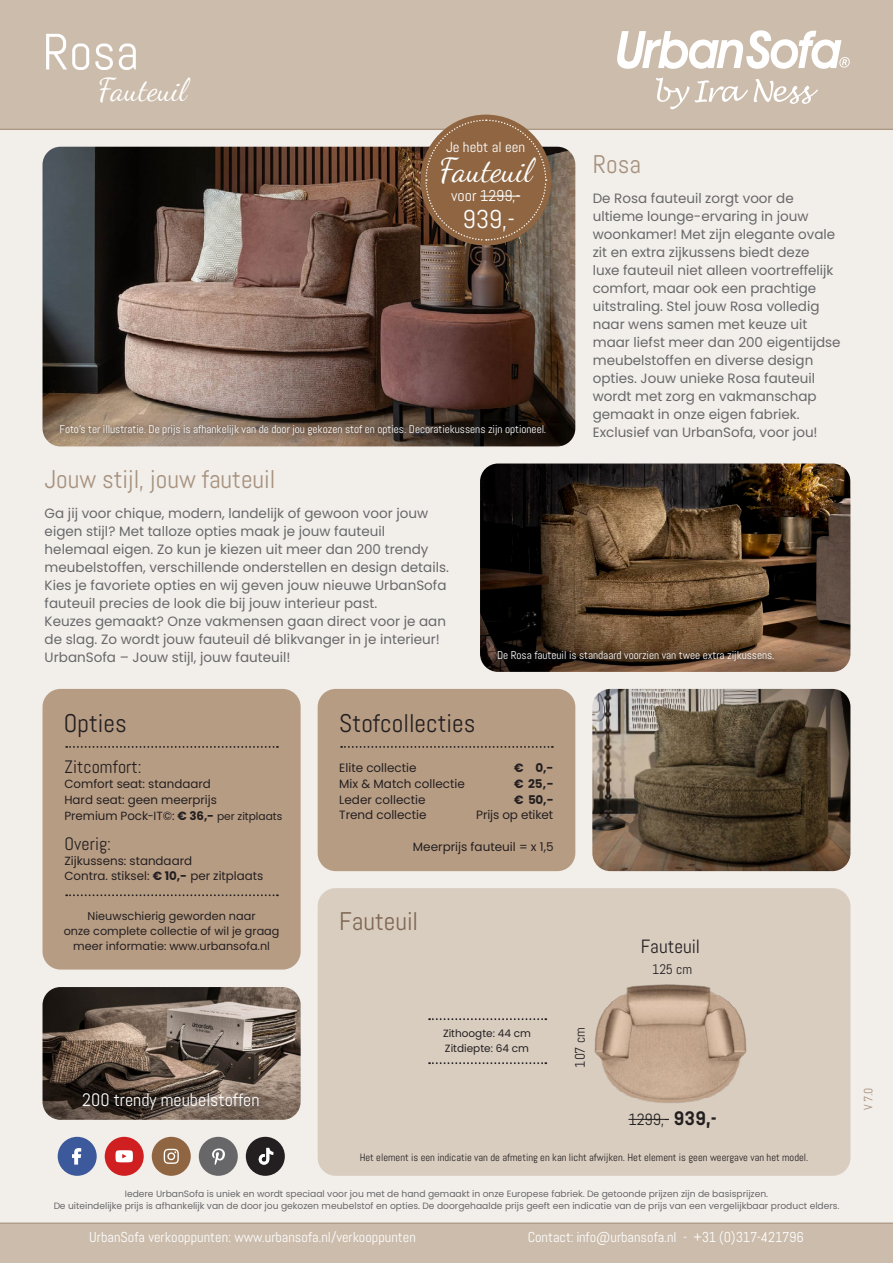
<style>
.page{position:relative;width:893px;height:1263px;background:#fff}
.page>*{position:absolute;margin:0;border:0;box-sizing:border-box;transform-origin:0 0}
.t1{font:51px "Abel";color:#fff}
.t2{font:33px "Dancing Script";color:#fff}
.t3{font:31.5px "Dancing Script";color:#fff}
.t4{font:25.65px "Abel";color:#fff}
.t5{font:25.5px "Abel";color:#a38e7a}
.t6{font:25.5px "Abel";color:#231f20}
.t7{font:25.5px "Abel";color:#7f6754}
.t8{font:19.2px "Abel";color:#231f20}
.t9{font:18px "Abel";color:#fff}
.t10{font:18px "Abel";letter-spacing:.005em;color:#231f20}
.t11{font:16.2px "Abel";color:#231f20}
.t12{font:15.6px "Abel";color:#fff}
.t13{font:14.55px "Abel";color:#fff}
.t14{font:14.4px "Abel";color:#fff}
.t15{font:13.8px "Abel";color:#231f20}
.t16{font:13.5px/18px "Poppins";color:#636366}
.t17{font:12px "Poppins";color:#231f20}
.t18{font:700 12px "Poppins";color:#231f20}
.t19{font:12px "Abel";color:#a38e7a}
.t20{font:11.85px/15.8px "Poppins";color:#231f20}
.t21{font:11.25px "Abel";letter-spacing:-.005em;color:#fff}
.t22{font:11.25px/15px "Poppins";color:#231f20;text-align:center}
.t23{font:10.5px "Abel";color:#231f20}
.t24{font:10.5px/15px "Poppins";color:#231f20}
.t25{font:9.15px/11.6px "Poppins";color:#636366;text-align:center}
.s1{font-weight:700}
.s2{font-size:10.65px}
.s3{font-family:"Abel Pro";font-weight:700;font-size:19.35px}
</style>
<div class="page">
<div style="left:0;top:130px;width:893px;height:1092px;background:#f2eeea"></div>
<div style="left:0;top:0;width:893px;height:129px;background:#ccbcab"></div>
<div style="left:0;top:1223px;width:893px;height:40px;background:#ccbcab"></div>
<img style="left:43px;top:147px;width:532px;height:299px">
<div style="left:43px;top:689px;width:258px;height:280px;background:#b79c84;border-radius:18px"></div>
<div style="left:318px;top:689px;width:257px;height:182px;background:#b79c84;border-radius:18px"></div>
<img style="left:592px;top:689px;width:258px;height:182px">
<div style="left:152px;top:1137px;width:39px;height:39px;background:#906642;border-radius:50%"></div>
<svg style="left:164px;top:1149px;width:15px;height:15px"></svg>
<div style="left:199px;top:1137px;width:39px;height:39px;background:#636366;border-radius:50%"></div>
<svg style="left:212px;top:1148px;width:13px;height:17px"></svg>
<div style="left:105px;top:1137px;width:39px;height:39px;background:#cf1f21;border-radius:50%"></div>
<svg style="left:116px;top:1150px;width:17px;height:12px"></svg>
<div style="left:58px;top:1137px;width:39px;height:39px;background:#3c599b;border-radius:50%"></div>
<svg style="left:72px;top:1148px;width:9px;height:16px"></svg>
<div style="left:246px;top:1137px;width:39px;height:39px;background:#231f20;border-radius:50%"></div>
<svg style="left:259px;top:1148px;width:14px;height:16px"></svg>
<hr style="left:0;top:129px;width:893px;height:1px;background:#a38e7a">
<hr style="left:0;top:1222px;width:893px;height:2px;background:#a38e7a">
<svg style="left:66px;top:746px;width:212px;height:2px"></svg>
<svg style="left:66px;top:894px;width:212px;height:2px"></svg>
<img style="left:480px;top:463px;width:370px;height:209px">
<div style="left:318px;top:888px;width:532px;height:288px;background:#d9cdc0;border-radius:18px"></div>
<svg style="left:429px;top:1018px;width:117px;height:2px"></svg>
<svg style="left:429px;top:1062px;width:117px;height:2px"></svg>
<hr style="left:628px;top:1119px;width:41px;height:1px;background:#231f20">
<svg style="left:656px;top:78px;width:162px;height:31px"></svg>
<svg style="left:617px;top:30px;width:233px;height:39px"></svg>
<img style="left:594px;top:984px;width:153px;height:119px">
<img style="left:43px;top:987px;width:258px;height:133px">
<div style="left:79px;top:1088px;width:191px;height:32px;background:#231f20;opacity:.75"></div>
<svg style="left:341px;top:746px;width:212px;height:2px"></svg>
<div style="left:420px;top:115px;width:131px;height:131px;background:#906642;border-radius:50%"></div>
<svg style="left:425px;top:119px;width:122px;height:122px"></svg>
<hr style="left:480px;top:196px;width:40px;height:1px;background:#fff">
<svg style="left:491px;top:644px;width:289px;height:23px;background:#483424"></svg>
<svg style="left:53px;top:418px;width:499px;height:25px;background:#6a594b"></svg>
<h1 class="t1" style="left:43px;top:20px;width:98px">Rosa</h1>
<h3 class="t3" style="left:98px;top:71px;width:91px">Fauteuil</h3>
<p class="t13" style="left:446px;top:138px;width:81px">Je hebt al een</p>
<h2 class="t2" style="left:439px;top:150px;width:95px">Fauteuil</h2>
<p class="t12" style="left:451px;top:186px;width:71px">voor 1299,-</p>
<h3 class="t4" style="left:462px;top:202px;width:54px">939,-</h3>
<p class="t21" style="left:60px;top:422px;width:488px">Foto’s ter illustratie. De prijs is afhankelijk van de door jou gekozen stof en opties. Decoratiekussens zijn optioneel.</p>
<h3 class="t5" style="left:593px;top:148px;width:50px">Rosa</h3>
<p class="t16" style="left:593px;top:189px;width:249px">De Rosa fauteuil zorgt voor de ultieme lounge-ervaring in jouw woonkamer! Met zijn elegante ovale zit en extra zijkussens biedt deze<br>luxe fauteuil niet alleen voortreffelijk comfort, maar ook een prachtige uitstraling. Stel jouw Rosa volledig naar wens samen met keuze uit maar liefst meer dan 200 eigentijdse meubelstoffen en diverse design opties. Jouw unieke Rosa fauteuil wordt met zorg en vakmanschap gemaakt in onze eigen fabriek.<br>Exclusief van UrbanSofa, voor jou!</p>
<h3 class="t5" style="left:45px;top:463px;width:232px">Jouw stijl, jouw fauteuil</h3>
<p class="t16" style="left:45px;top:504px;width:406px">Ga jij voor chique, modern, landelijk of gewoon voor jouw eigen stijl? Met talloze opties maak je jouw fauteuil helemaal eigen. Zo kun je kiezen uit meer dan 200 trendy meubelstoffen, verschillende onderstellen en design details.<br>Kies je favoriete opties en wij geven jouw nieuwe UrbanSofa fauteuil precies de look die bij jouw interieur past.<br>Keuzes gemaakt? Onze vakmensen gaan direct voor je aan de slag. Zo wordt jouw fauteuil dé blikvanger in je interieur!<br>UrbanSofa – Jouw stijl, jouw fauteuil!</p>
<p class="t21" style="left:497px;top:648px;width:279px">De Rosa fauteuil is standaard voorzien van twee extra zijkussens.</p>
<h3 class="t6" style="left:64px;top:707px;width:64px">Opties</h3>
<h3 class="t6" style="left:339px;top:707px;width:138px">Stofcollecties</h3>
<h3 class="t10" style="left:64px;top:755px;width:79px">Zitcomfort:</h3>
<p class="t20" style="left:64px;top:776px;width:219px">Comfort seat: standaard<br>Hard seat: geen meerprijs<br>Premium Pock-IT©: <span class="s1">€ 36,-</span> <span class="s2">per zitplaats</span></p>
<h3 class="t10" style="left:64px;top:832px;width:48px">Overig:</h3>
<p class="t20" style="left:64px;top:852px;width:200px">Zijkussens: standaard<br>Contra. stiksel: <span class="s1">€ 10,-</span> per zitplaats</p>
<p class="t17" style="left:339px;top:761px;width:79px">Elite collectie</p>
<p class="t18" style="left:514px;top:761px;width:41px">€ 0,-</p>
<p class="t17" style="left:339px;top:777px;width:127px">Mix &amp; Match collectie</p>
<p class="t18" style="left:514px;top:777px;width:41px">€ 25,-</p>
<p class="t17" style="left:339px;top:792px;width:88px">Leder collectie</p>
<p class="t18" style="left:514px;top:792px;width:41px">€ 50,-</p>
<p class="t17" style="left:339px;top:808px;width:89px">Trend collectie</p>
<p class="t17" style="left:476px;top:808px;width:78px">Prijs op etiket</p>
<p class="t17" style="left:413px;top:840px;width:142px">Meerprijs fauteuil = x 1,5</p>
<p class="t22" style="left:64px;top:908px;width:217px">Nieuwschierig geworden naar<br>onze complete collectie of wil je graag meer informatie: www.urbansofa.nl</p>
<h3 class="t7" style="left:339px;top:905px;width:80px">Fauteuil</h3>
<h3 class="t9" style="left:82px;top:1088px;width:179px">200 trendy meubelstoffen</h3>
<p class="t24" style="left:443px;top:1026px;width:89px">Zithoogte: 44 cm<br>Zitdiepte: 64 cm</p>
<p class="t15" style="left:571px;top:1067px;width:42px;rotate:-90deg">107 cm</p>
<h3 class="t8" style="left:641px;top:934px;width:61px">Fauteuil</h3>
<p class="t15" style="left:652px;top:960px;width:41px">125 cm</p>
<p class="t11" style="left:628px;top:1109px;width:90px">1299,- <span class="s3">939,-</span></p>
<p class="t23" style="left:360px;top:1151px;width:450px">Het element is een indicatie van de afmeting en kan licht afwijken. Het element is geen weergave van het model.</p>
<p class="t25" style="left:53px;top:1188px;width:788px">Iedere UrbanSofa is uniek en wordt speciaal voor jou met de hand gemaakt in onze Europese fabriek. De getoonde prijzen zijn de basisprijzen.<br>De uiteindelijke prijs is afhankelijk van de door jou gekozen meubelstof en opties. De doorgehaalde prijs geeft een indicatie van de prijs van een vergelijkbaar product elders.</p>
<p class="t14" style="left:89px;top:1228px;width:328px">UrbanSofa verkooppunten: www.urbansofa.nl/verkooppunten</p>
<p class="t14" style="left:528px;top:1228px;width:277px">Contact: info@urbansofa.nl - +31 (0)317-421796</p>
<p class="t19" style="left:861px;top:1110px;width:24px;rotate:-90deg">V 7.0</p>
</div>
